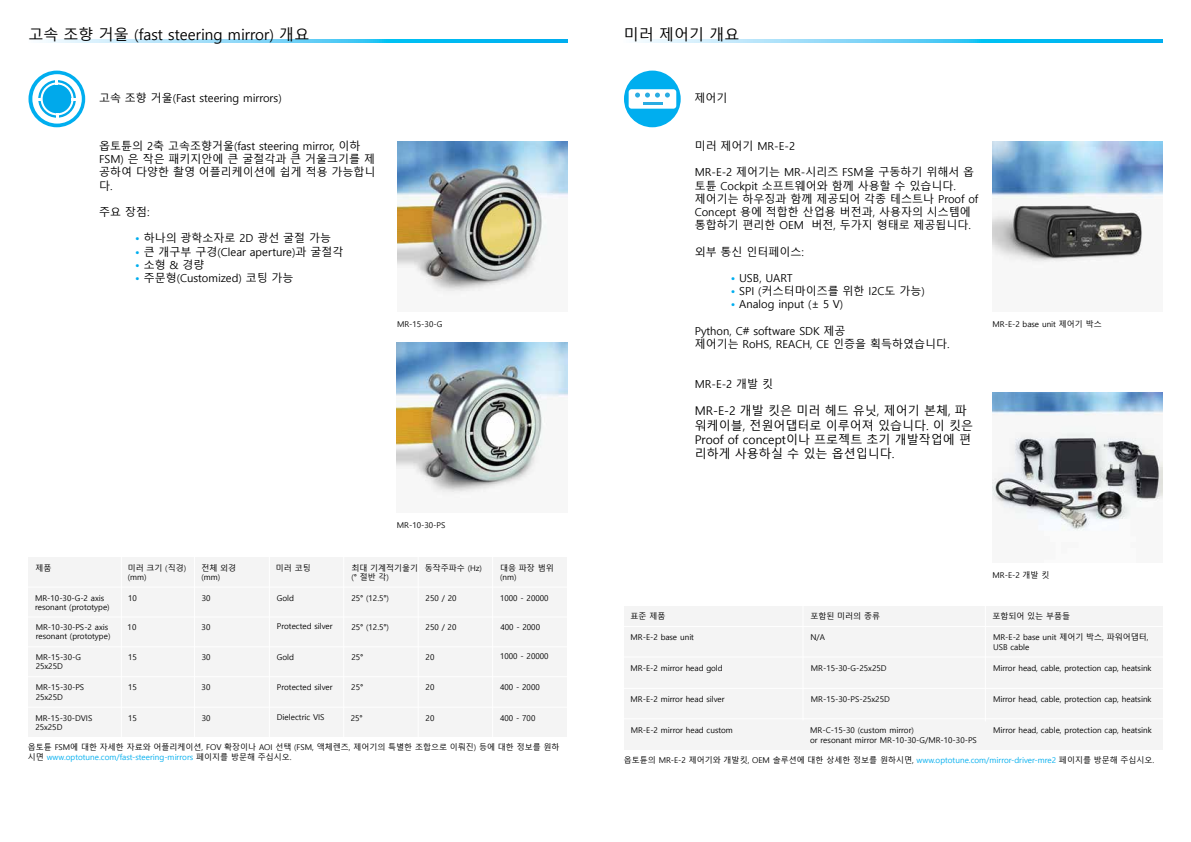
<style>
.page{position:relative;width:1191px;height:842px;background:#fff}
.page>*{position:absolute;margin:0;border:0;box-sizing:border-box;transform-origin:0 0}
.t1{font:15px "Malgun Gothic";color:#000}
.t2{font:12px/14.4px "Malgun Gothic";color:#000}
.t3{font:11px/13.2px "Malgun Gothic";color:#000}
.t4{font:8px/9.6px "Malgun Gothic";color:#000}
.s1{color:#00aeef}
</style>
<div class="page">
<div style="left:624px;top:71px;width:56px;height:56px;background:#00aeef;border-radius:50%"></div>
<div style="left:628px;top:89px;width:48px;height:20px;background:#fff;border-radius:3px"></div>
<svg style="left:635px;top:93px;width:35px;height:5px"></svg>
<hr style="left:642px;top:103px;width:20px;height:2px;background:#2aace2">
<svg style="left:637px;top:40px;width:525px;height:3px;background:#63d0f6"></svg>
<img style="left:992px;top:142px;width:170px;height:121px">
<img style="left:992px;top:392px;width:170px;height:139px">
<div style="left:624px;top:606px;width:538px;height:144px;background:#f4f4f4"></div>
<hr style="left:621px;top:626px;width:541px;height:1px;background:#fff">
<hr style="left:623px;top:656px;width:540px;height:1px;background:#fff">
<hr style="left:622px;top:688px;width:541px;height:1px;background:#fff">
<hr style="left:622px;top:718px;width:542px;height:1px;background:#fff">
<hr style="left:802px;top:604px;width:1px;height:116px;background:#fff">
<hr style="left:984px;top:605px;width:1px;height:116px;background:#fff">
<div style="left:28px;top:71px;width:57px;height:56px;background:#00aeef;border-radius:50%"></div>
<svg style="left:32px;top:74px;width:50px;height:50px"></svg>
<svg style="left:38px;top:80px;width:38px;height:38px"></svg>
<svg style="left:41px;top:82px;width:33px;height:33px"></svg>
<div style="left:43px;top:84px;width:28px;height:29px;background:#00a9eb;border-radius:50%"></div>
<svg style="left:42px;top:40px;width:525px;height:3px;background:#62d0f6"></svg>
<img style="left:397px;top:142px;width:170px;height:152px">
<div style="left:28px;top:557px;width:539px;height:180px;background:#f4f4f4"></div>
<hr style="left:26px;top:587px;width:541px;height:1px;background:#fff">
<hr style="left:26px;top:616px;width:541px;height:1px;background:#fff">
<hr style="left:27px;top:646px;width:541px;height:1px;background:#fff">
<hr style="left:27px;top:676px;width:541px;height:1px;background:#fff">
<hr style="left:28px;top:707px;width:541px;height:1px;background:#fff">
<hr style="left:121px;top:556px;width:1px;height:182px;background:#fff">
<hr style="left:492px;top:555px;width:1px;height:184px;background:#fff">
<hr style="left:418px;top:555px;width:1px;height:183px;background:#fff">
<hr style="left:343px;top:555px;width:1px;height:184px;background:#fff">
<hr style="left:269px;top:555px;width:1px;height:183px;background:#fff">
<hr style="left:194px;top:555px;width:1px;height:183px;background:#fff">
<img style="left:397px;top:342px;width:170px;height:153px">
<h1 class="t1" style="left:28px;top:26px;width:282px">고속 조향 거울 (fast steering mirror) 개요</h1>
<h3 class="t3" style="left:99px;top:91px;width:184px">고속 조향 거울(Fast steering mirrors)</h3>
<h3 class="t3" style="left:99px;top:140px;width:278px">옵토튠의 2축 고속조향거울(fast steering mirror, 이하<br>FSM) 은 작은 패키지안에 큰 굴절각과 큰 거울크기를 제 공하여 다양한 촬영 어플리케이션에 쉽게 적용 가능합니 다.</h3>
<h3 class="t3" style="left:99px;top:206px;width:52px">주요 장점:</h3>
<h3 class="t3" style="left:135px;top:232px;width:197px"><span class="s1">•</span> 하나의 광학소자로 2D 광선 굴절 가능</h3>
<h3 class="t3" style="left:135px;top:245px;width:210px"><span class="s1">•</span> 큰 개구부 구경(Clear aperture)과 굴절각</h3>
<h3 class="t3" style="left:135px;top:258px;width:71px"><span class="s1">•</span> 소형 &amp; 경량</h3>
<h3 class="t3" style="left:135px;top:272px;width:160px"><span class="s1">•</span> 주문형(Customized) 코팅 가능</h3>
<p class="t4" style="left:397px;top:319px;width:47px">MR-15-30-G</p>
<p class="t4" style="left:397px;top:520px;width:50px">MR-10-30-PS</p>
<p class="t4" style="left:36px;top:563px;width:17px">제품</p>
<p class="t4" style="left:128px;top:563px;width:60px">미러 크기 (직경) (mm)</p>
<p class="t4" style="left:201px;top:563px;width:36px">전체 외경 (mm)</p>
<p class="t4" style="left:276px;top:563px;width:36px">미러 코팅</p>
<p class="t4" style="left:351px;top:563px;width:68px">최대 기계적기울기 (° 절반 각)</p>
<p class="t4" style="left:500px;top:563px;width:55px">대응 파장 범위 (nm)</p>
<p class="t4" style="left:35px;top:593px;width:71px">MR-10-30-G-2 axis</p>
<p class="t4" style="left:128px;top:593px;width:10px">10</p>
<p class="t4" style="left:35px;top:603px;width:76px">resonant (prototype)</p>
<p class="t4" style="left:425px;top:563px;width:59px">동작주파수 (Hz)</p>
<p class="t4" style="left:425px;top:593px;width:32px">250 / 20</p>
<p class="t4" style="left:202px;top:593px;width:10px">30</p>
<p class="t4" style="left:277px;top:593px;width:19px">Gold</p>
<p class="t4" style="left:351px;top:593px;width:39px">25° (12.5°)</p>
<p class="t4" style="left:500px;top:593px;width:50px">1000 - 20000</p>
<p class="t4" style="left:36px;top:622px;width:76px">MR-10-30-PS-2 axis resonant (prototype)</p>
<p class="t4" style="left:36px;top:652px;width:47px">MR-15-30-G<br>25x25D</p>
<p class="t4" style="left:36px;top:682px;width:50px">MR-15-30-PS<br>25x25D</p>
<p class="t4" style="left:35px;top:713px;width:58px">MR-15-30-DVIS<br>25x25D</p>
<p class="t4" style="left:128px;top:622px;width:10px">10</p>
<p class="t4" style="left:202px;top:622px;width:10px">30</p>
<p class="t4" style="left:277px;top:622px;width:57px">Protected silver</p>
<p class="t4" style="left:351px;top:622px;width:39px">25° (12.5°)</p>
<p class="t4" style="left:425px;top:622px;width:32px">250 / 20</p>
<p class="t4" style="left:128px;top:652px;width:10px">15</p>
<p class="t4" style="left:202px;top:652px;width:10px">30</p>
<p class="t4" style="left:277px;top:652px;width:19px">Gold</p>
<p class="t4" style="left:351px;top:652px;width:13px">25°</p>
<p class="t4" style="left:425px;top:652px;width:10px">20</p>
<p class="t4" style="left:500px;top:652px;width:50px">1000 - 20000</p>
<p class="t4" style="left:500px;top:683px;width:41px">400 - 2000</p>
<p class="t4" style="left:500px;top:713px;width:37px">400 - 700</p>
<p class="t4" style="left:500px;top:623px;width:41px">400 - 2000</p>
<p class="t4" style="left:277px;top:682px;width:57px">Protected silver</p>
<p class="t4" style="left:277px;top:713px;width:49px">Dielectric VIS</p>
<p class="t4" style="left:202px;top:682px;width:10px">30</p>
<p class="t4" style="left:202px;top:713px;width:10px">30</p>
<p class="t4" style="left:351px;top:682px;width:13px">25°</p>
<p class="t4" style="left:351px;top:713px;width:13px">25°</p>
<p class="t4" style="left:128px;top:683px;width:10px">15</p>
<p class="t4" style="left:128px;top:713px;width:10px">15</p>
<p class="t4" style="left:425px;top:683px;width:10px">20</p>
<p class="t4" style="left:425px;top:713px;width:10px">20</p>
<p class="t4" style="left:28px;top:742px;width:533px">옵토튠 FSM에 대한 자세한 자료와 어플리케이션, FOV 확장이나 AOI 선택 (FSM, 액체렌즈, 제어기의 특별한 조합으로 이뤄진) 등에 대한 정보를 원하 시면 <span class="s1">www.optotune.com/fast-steering-mirrors</span> 페이지를 방문해 주십시오.</p>
<h1 class="t1" style="left:624px;top:26px;width:117px">미러 제어기 개요</h1>
<h3 class="t3" style="left:694px;top:91px;width:34px">제어기</h3>
<h3 class="t3" style="left:694px;top:140px;width:102px">미러 제어기 MR-E-2</h3>
<h3 class="t3" style="left:694px;top:166px;width:285px">MR-E-2 제어기는 MR-시리즈 FSM을 구동하기 위해서 옵 토튠 Cockpit 소프트웨어와 함께 사용할 수 있습니다. 제어기는 하우징과 함께 제공되어 각종 테스트나 Proof of<br>Concept 용에 적합한 산업용 버전과, 사용자의 시스템에 통합하기 편리한 OEM 버전, 두가지 형태로 제공됩니다.</h3>
<h3 class="t3" style="left:694px;top:245px;width:111px">외부 통신 인터페이스:</h3>
<h3 class="t3" style="left:730px;top:272px;width:63px"><span class="s1">•</span> USB, UART</h3>
<h3 class="t3" style="left:730px;top:285px;width:195px"><span class="s1">•</span> SPI (커스터마이즈를 위한 I2C도 가능)</h3>
<h3 class="t3" style="left:730px;top:298px;width:114px"><span class="s1">•</span> Analog input (± 5 V)</h3>
<h3 class="t3" style="left:694px;top:324px;width:256px">Python, C# software SDK 제공<br>제어기는 RoHS, REACH, CE 인증을 획득하였습니다.</h3>
<h3 class="t3" style="left:694px;top:377px;width:80px">MR-E-2 개발 킷</h3>
<h2 class="t2" style="left:694px;top:404px;width:280px">MR-E-2 개발 킷은 미러 헤드 유닛, 제어기 본체, 파 워케이블, 전원어댑터로 이루어져 있습니다. 이 킷은<br>Proof of concept이나 프로젝트 초기 개발작업에 편 리하게 사용하실 수 있는 옵션입니다.</h2>
<p class="t4" style="left:992px;top:319px;width:111px">MR-E-2 base unit 제어기 박스</p>
<p class="t4" style="left:992px;top:570px;width:58px">MR-E-2 개발 킷</p>
<p class="t4" style="left:630px;top:612px;width:36px">표준 제품</p>
<p class="t4" style="left:630px;top:632px;width:65px">MR-E-2 base unit</p>
<p class="t4" style="left:630px;top:664px;width:94px">MR-E-2 mirror head gold</p>
<p class="t4" style="left:630px;top:694px;width:96px">MR-E-2 mirror head silver</p>
<p class="t4" style="left:630px;top:725px;width:104px">MR-E-2 mirror head custom</p>
<p class="t4" style="left:810px;top:612px;width:71px">포함된 미러의 종류</p>
<p class="t4" style="left:992px;top:611px;width:79px">포함되어 있는 부품들</p>
<p class="t4" style="left:810px;top:632px;width:16px">N/A</p>
<p class="t4" style="left:811px;top:664px;width:77px">MR-15-30-G-25x25D</p>
<p class="t4" style="left:811px;top:694px;width:80px">MR-15-30-PS-25x25D</p>
<p class="t4" style="left:810px;top:725px;width:168px">MR-C-15-30 (custom mirror)<br>or resonant mirror MR-10-30-G/MR-10-30-PS</p>
<p class="t4" style="left:993px;top:632px;width:157px">MR-E-2 base unit 제어기 박스, 파워어댑터,<br>USB cable</p>
<p class="t4" style="left:993px;top:664px;width:160px">Mirror head, cable, protection cap, heatsink</p>
<p class="t4" style="left:993px;top:694px;width:160px">Mirror head, cable, protection cap, heatsink</p>
<p class="t4" style="left:993px;top:725px;width:160px">Mirror head, cable, protection cap, heatsink</p>
<p class="t4" style="left:624px;top:755px;width:532px">옵토튠의 MR-E-2 제어기와 개발킷, OEM 솔루션에 대한 상세한 정보를 원하시면, <span class="s1">www.optotune.com/mirror-driver-mre2</span> 페이지를 방문해 주십시오.</p>
</div>
